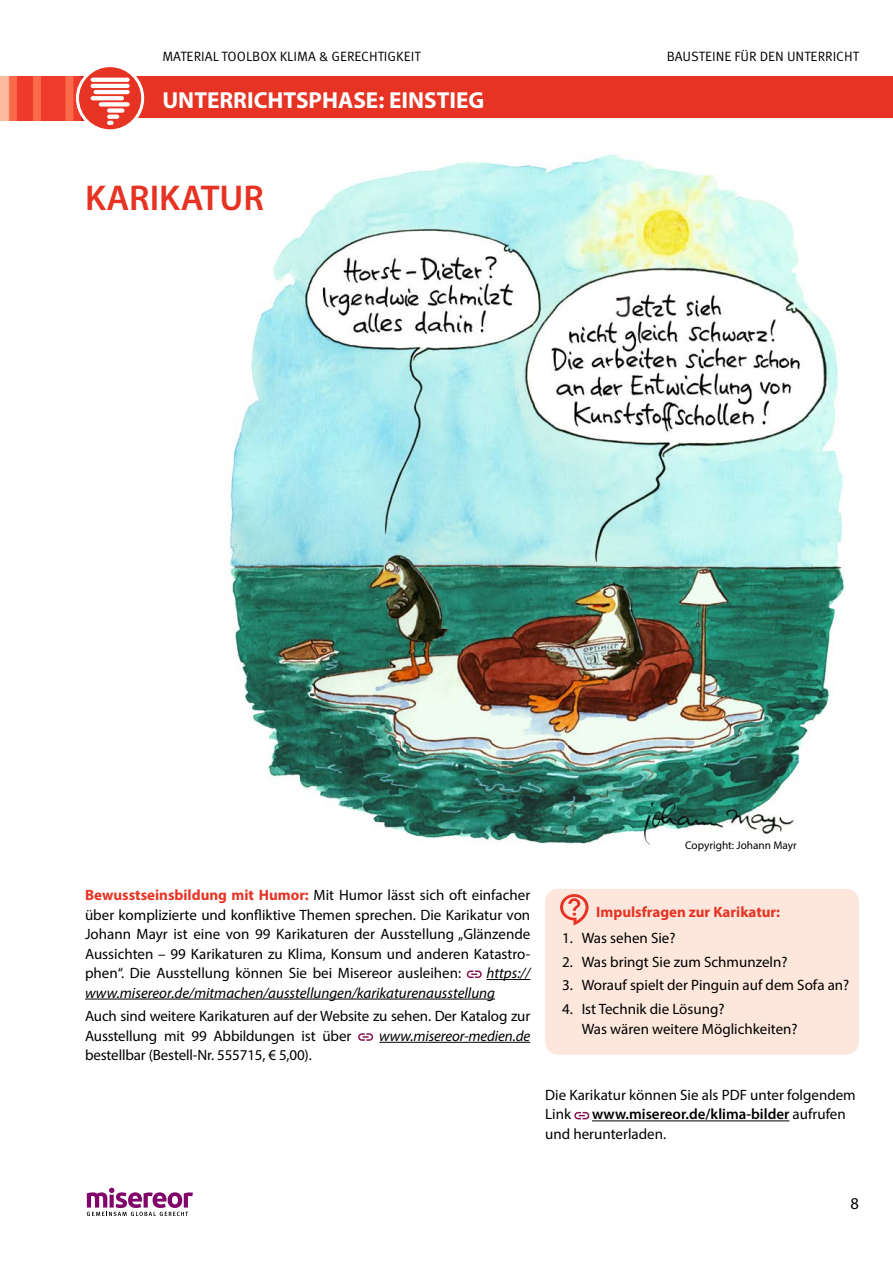
<style>
.page{position:relative;width:893px;height:1263px;background:#fff}
.page>*{position:absolute;margin:0;border:0;box-sizing:border-box;transform-origin:0 0}
.t1{font:600 36px "Myriad Pro";color:#e63323}
.t2{font:700 23.25px "Myriad Pro";color:#fff}
.t3{font:16.5px "Myriad Pro";color:#000}
.t4{font:15px/19.5px "Myriad Pro";color:#000}
.t5{font:italic 15px/19.5px "Myriad Pro";color:#000}
.t6{font:600 15px/19.5px "Myriad Pro";color:#000}
.t7{font:700 15px "Myriad Pro";color:#e63323}
.t8{font:13.5px "Meta Pro Norm";color:#000}
.t9{font:11.25px "Myriad Pro";color:#000}
.s1{font-weight:700;color:#e63323}
.s2{font-weight:400}
</style>
<div class="page">
<img style="left:0;top:77px;width:84px;height:43px">
<div style="left:545px;top:889px;width:314px;height:165px;background:#fde6db;border-radius:13px"></div>
<svg style="left:560px;top:894px;width:29px;height:31px"></svg>
<img style="left:229px;top:154px;width:616px;height:691px">
<hr style="left:486px;top:979px;width:44px;height:1px;background:#000">
<hr style="left:85px;top:999px;width:410px;height:1px;background:#000">
<hr style="left:379px;top:1042px;width:151px;height:1px;background:#000">
<svg style="left:467px;top:970px;width:15px;height:8px"></svg>
<svg style="left:358px;top:1033px;width:15px;height:8px"></svg>
<hr style="left:592px;top:1120px;width:197px;height:1px;background:#000">
<svg style="left:574px;top:1112px;width:15px;height:7px"></svg>
<svg style="left:87px;top:1188px;width:106px;height:28px"></svg>
<div style="left:122px;top:77px;width:771px;height:41px;background:#e63323"></div>
<svg style="left:77px;top:66px;width:66px;height:65px;fill:#e63323"></svg>
<div style="left:76px;top:64px;width:68px;height:68px;border:3px solid #fff;border-radius:50%"></div>
<svg style="left:91px;top:78px;width:39px;height:4px"></svg>
<hr style="left:91px;top:84px;width:39px;height:4px;background:#fff;border-radius:2px">
<hr style="left:94px;top:90px;width:36px;height:4px;background:#fff;border-radius:2px">
<svg style="left:91px;top:96px;width:33px;height:4px"></svg>
<div style="left:99px;top:102px;width:31px;height:5px;background:#fff;border-radius:2px"></div>
<div style="left:107px;top:108px;width:17px;height:5px;background:#fff;border-radius:2px"></div>
<svg style="left:107px;top:115px;width:12px;height:4px"></svg>
<svg style="left:107px;top:121px;width:7px;height:4px"></svg>
<p class="t8" style="left:162px;top:47px;width:260px">MATERIAL TOOLBOX KLIMA &amp; GERECHTIGKEIT</p>
<h2 class="t2" style="left:162px;top:85px;width:323px">UNTERRICHTSPHASE: EINSTIEG</h2>
<h1 class="t1" style="left:85px;top:175px;width:180px">KARIKATUR</h1>
<p class="t8" style="left:667px;top:47px;width:194px">BAUSTEINE FÜR DEN UNTERRICHT</p>
<p class="t9" style="left:685px;top:838px;width:113px">Copyright: Johann Mayr</p>
<p class="t4" style="left:85px;top:885px;width:447px;text-align:justify"><span class="s1">Bewusstseinsbildung mit Humor:</span> Mit Humor lässt sich oft einfacher über komplizierte und konfliktive Themen sprechen. Die Karikatur von Johann Mayr ist eine von 99 Karikaturen der Ausstellung „Glänzende Aussichten – 99 Karikaturen zu Klima, Konsum und anderen Katastro&shy;phen“. Die Ausstellung können Sie bei Misereor ausleihen:</p>
<p class="t5" style="left:85px;top:963px;width:447px;text-indent:401px">https:// www.misereor.de/mitmachen/ausstellungen/karikaturenausstellung</p>
<p class="t4" style="left:85px;top:1006px;width:447px">Auch sind weitere Karikaturen auf der Website zu sehen. Der Katalog zur<br>Ausstellung mit 99 Abbildungen ist über</p>
<p class="t5" style="left:379px;top:1026px;width:153px">www.misereor-medien.de</p>
<p class="t4" style="left:85px;top:1045px;width:228px">bestellbar (Bestell-Nr. 555715, € 5,00).</p>
<p class="t7" style="left:596px;top:902px;width:185px">Impulsfragen zur Karikatur:</p>
<p class="t4" style="left:562px;top:928px;width:115px">1. Was sehen Sie?</p>
<p class="t4" style="left:562px;top:952px;width:227px">2. Was bringt Sie zum Schmunzeln?</p>
<p class="t4" style="left:562px;top:975px;width:289px">3. Worauf spielt der Pinguin auf dem Sofa an?</p>
<p class="t4" style="left:582px;top:999px;width:218px;text-indent:-20px">4. Ist Technik die Lösung?<br>Was wären weitere Möglichkeiten?</p>
<p class="t4" style="left:545px;top:1085px;width:312px">Die Karikatur können Sie als PDF unter folgendem<br>Link</p>
<p class="t6" style="left:545px;top:1104px;width:302px;text-indent:47px">www.misereor.de/klima-bilder <span class="s2">aufrufen und herunterladen.</span></p>
<p class="t3" style="left:850px;top:1193px;width:10px">8</p>
</div>
